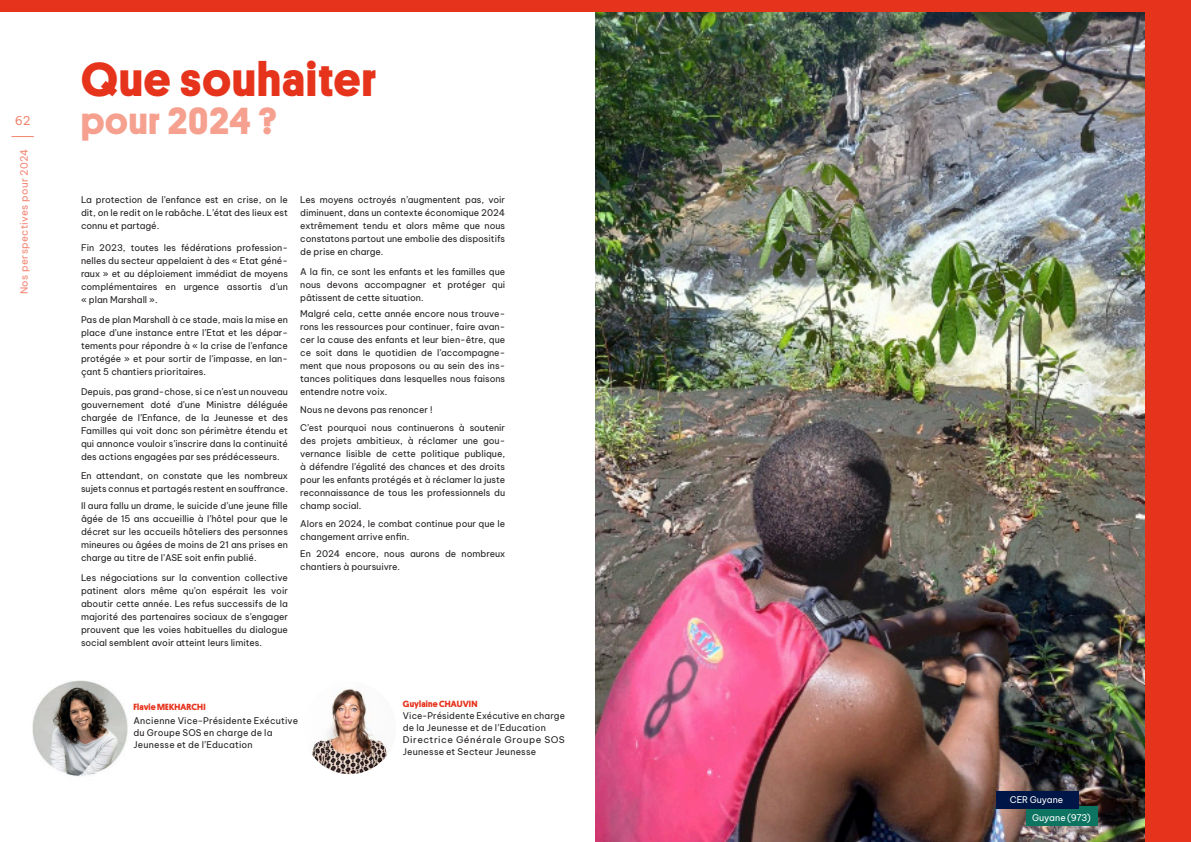
<style>
.page{position:relative;width:1191px;height:842px;background:#fff}
.page>*{position:absolute;margin:0;border:0;box-sizing:border-box;transform-origin:0 0}
.Titre_-_Rubrique{font:700 48px "Platform";letter-spacing:.025em;color:#e6331c}
.Titre_-_Rubrique-2{font:700 38px "Platform";letter-spacing:.025em;color:#f6a08f}
.pagination_2{font:12px "Be Vietnam Pro";color:#f48472}
.pagination_2-2{font:10px "Be Vietnam Pro";letter-spacing:.03em;color:#f48472}
.sous-titre{font:9px/13px "Be Vietnam Pro";color:#231f20;text-align:justify}
.texte_courant{font:9px/12px "Be Vietnam Pro";letter-spacing:.02em;color:#231f20}
.texte_courant-2{font:9px/12px "Be Vietnam Pro";letter-spacing:.02em;color:#231f20;scale:1.05 1}
.texte_courant-3{font:700 9px "Platform";letter-spacing:.015em;color:#e6331c}
.sous-titre-2{font:9px "Be Vietnam Pro";letter-spacing:-.005em;color:#fff}
</style>
<div class="page">
<img style="left:595px;top:11px;width:550px;height:831px">
<div style="left:1026px;top:806px;width:71px;height:19px;background:#0d7462"></div>
<div style="left:996px;top:791px;width:82px;height:17px;background:#001646"></div>
<svg style="left:12px;top:136px;width:22px;height:1px"></svg>
<div style="left:0;top:0;width:1191px;height:11px;background:#e6331c"></div>
<div style="left:1145px;top:0;width:46px;height:842px;background:#e6331c"></div>
<img style="left:32px;top:680px;width:96px;height:97px">
<img style="left:303px;top:681px;width:93px;height:93px;border-radius:46px">
<p class="pagination_2" style="left:15px;top:110px;width:17px">62</p>
<p class="pagination_2-2" style="left:16px;top:294px;width:147px;rotate:-90deg">Nos perspectives pour 2024</p>
<p class="Titre_-_Rubrique" style="left:81px;top:45px;width:297px">Que souhaiter</p>
<p class="Titre_-_Rubrique-2" style="left:81px;top:93px;width:197px">pour 2024 ?</p>
<p class="sous-titre" style="left:81px;top:192px;width:208px">La protection de l’enfance est en crise, on le dit, on le redit on le rabâche. L’état des lieux est connu et partagé.</p>
<p class="sous-titre" style="left:81px;top:240px;width:208px">Fin 2023, toutes les fédérations profession&shy;nelles du secteur appelaient à des « Etat géné&shy;raux » et au déploiement immédiat de moyens complémentaires en urgence assortis d’un « plan Marshall ».</p>
<p class="sous-titre" style="left:81px;top:312px;width:208px">Pas de plan Marshall à ce stade, mais la mise en place d’une instance entre l’Etat et les dépar&shy;tements pour répondre à « la crise de l’enfance protégée » et pour sortir de l’impasse, en lan&shy;çant 5 chantiers prioritaires.</p>
<p class="sous-titre" style="left:81px;top:384px;width:208px">Depuis, pas grand-chose, si ce n’est un nouveau gouvernement doté d’une Ministre déléguée chargée de l’Enfance, de la Jeunesse et des Familles qui voit donc son périmètre étendu et qui annonce vouloir s’inscrire dans la continuité des actions engagées par ses prédécesseurs.</p>
<p class="sous-titre" style="left:81px;top:468px;width:208px">En attendant, on constate que les nombreux sujets connus et partagés restent en souffrance.</p>
<p class="sous-titre" style="left:81px;top:498px;width:208px">Il aura fallu un drame, le suicide d’une jeune fille âgée de 15 ans accueillie à l’hôtel pour que le décret sur les accueils hôteliers des personnes mineures ou âgées de moins de 21 ans prises en charge au titre de l’ASE soit enfin publié.</p>
<p class="sous-titre" style="left:81px;top:570px;width:208px">Les négociations sur la convention collective patinent alors même qu’on espérait les voir aboutir cette année. Les refus successifs de la majorité des partenaires sociaux de s’engager prouvent que les voies habituelles du dialogue social semblent avoir atteint leurs limites.</p>
<p class="sous-titre" style="left:300px;top:192px;width:206px">Les moyens octroyés n’augmentent pas, voir diminuent, dans un contexte économique 2024 extrêmement tendu et alors même que nous constatons partout une embolie des dispositifs de prise en charge.</p>
<p class="sous-titre" style="left:300px;top:264px;width:206px">A la fin, ce sont les enfants et les familles que nous devons accompagner et protéger qui pâtissent de cette situation.</p>
<p class="sous-titre" style="left:300px;top:306px;width:206px">Malgré cela, cette année encore nous trouve&shy;rons les ressources pour continuer, faire avan&shy;cer la cause des enfants et leur bien-être, que ce soit dans le quotidien de l’accompagne&shy;ment que nous proposons ou au sein des ins&shy;tances politiques dans lesquelles nous faisons entendre notre voix.</p>
<p class="sous-titre" style="left:300px;top:402px;width:134px">Nous ne devons pas renoncer !</p>
<p class="sous-titre" style="left:300px;top:420px;width:206px">C’est pourquoi nous continuerons à soutenir des projets ambitieux, à réclamer une gou&shy;vernance lisible de cette politique publique, à défendre l’égalité des chances et des droits pour les enfants protégés et à réclamer la juste reconnaissance de tous les professionnels du champ social.</p>
<p class="sous-titre" style="left:300px;top:516px;width:206px">Alors en 2024, le combat continue pour que le changement arrive enfin.</p>
<p class="sous-titre" style="left:300px;top:546px;width:206px">En 2024 encore, nous aurons de nombreux chantiers à poursuivre.</p>
<p class="texte_courant-3" style="left:133px;top:700px;width:74px">Flavie MEKHARCHI</p>
<p class="texte_courant" style="left:133px;top:714px;width:166px">Ancienne Vice-Présidente Exécutive du Groupe SOS en charge de la<br>Jeunesse et de l’Education</p>
<p class="texte_courant-3" style="left:403px;top:697px;width:76px">Guylaine CHAUVIN</p>
<p class="texte_courant" style="left:403px;top:708px;width:164px">Vice-Présidente Exécutive en charge de la Jeunesse et de l’Education</p>
<p class="texte_courant-2" style="left:403px;top:732px;width:156px">Directrice Générale Groupe SOS<br>Jeunesse et Secteur Jeunesse</p>
<p class="sous-titre-2" style="left:1009px;top:792px;width:55px">CER Guyane</p>
<p class="sous-titre-2" style="left:1032px;top:810px;width:60px">Guyane (973)</p>
</div>
